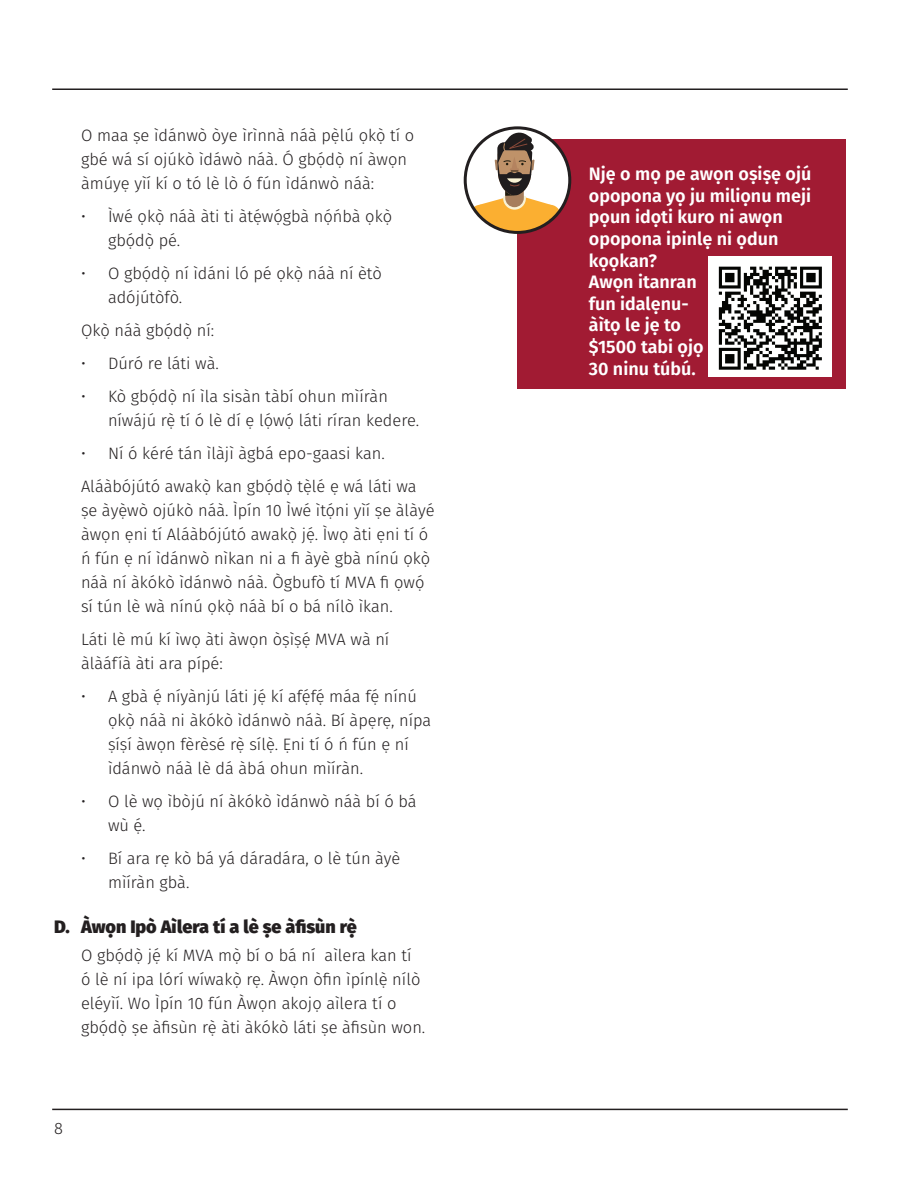
<style>
.page{position:relative;width:918px;height:1188px;background:#fff}
.page>*{position:absolute;margin:0;border:0;box-sizing:border-box;transform-origin:0 0}
.Subsection_No_Numbers{font:600 18px/21.6px "Fira Sans";color:#fff}
.SubHeader{font:800 18px "Fira Sans";color:#231f20}
.Subsection_Text{font:300 16.5px/24px "Fira Sans";color:#231f20}
</style>
<div class="page">
<hr style="left:52px;top:1109px;width:796px;height:1px;background:#231f20">
<hr style="left:52px;top:88px;width:796px;height:2px;background:#231f20">
<div style="left:518px;top:139px;width:328px;height:250px;background:#a11b33"></div>
<svg style="left:464px;top:126px;width:107px;height:108px"></svg>
<div style="left:708px;top:256px;width:124px;height:121px;background:#fff"></div>
<svg style="left:718px;top:266px;width:104px;height:104px"></svg>
<p class="Subsection_Text" style="left:81px;top:124px;width:335px">O maa ṣe ìdá nwò òye ìrìnnà náà pẹ̀lú ọ kọ̀ tí o gbé wá sí ojú kò ìdáwò náà. Ó gbọ́dọ̀ ní àwọ n à múyẹ yìí kí o tó lè lò ó fú n ìdá nwò náà:</p>
<p class="Subsection_Text" style="left:108px;top:205px;width:287px;text-indent:-27px">• Ìwé ọkọ̀ náà àti ti àtẹ́wọ́gbà nọ́ń bà ọkọ̀ gbọ́dọ̀ pé.</p>
<p class="Subsection_Text" style="left:108px;top:262px;width:275px;text-indent:-27px">• O gbọ́dọ̀ ní ìdáni ló pé ọkọ̀ náà ní ètò adójútòfò.</p>
<p class="Subsection_Text" style="left:81px;top:319px;width:135px">Ọ kọ̀ náà gbọ́dọ̀ ní:</p>
<p class="Subsection_Text" style="left:81px;top:352px;width:139px">• Dú ró re láti wà.</p>
<p class="Subsection_Text" style="left:108px;top:385px;width:313px;text-indent:-27px">• Kò gbọ́dọ̀ ní ìla sisà n tà bí ohun mìírà n níwájú rẹ̀ tí ó lè dí ẹ lọ́wọ́ láti rí ran kedere.</p>
<p class="Subsection_Text" style="left:81px;top:442px;width:305px">• Ní ó ké ré tá n ìlàjì àgbá epo-gaasi kan.</p>
<p class="Subsection_Text" style="left:81px;top:475px;width:352px">Aláà bójú tó awakọ̀ kan gbọ́dọ̀ tẹ̀lé ẹ wá láti wa ṣe àyẹ̀wò ojú kò náà. Ì pí n 10 Ìwé ìtọ́ni yìí ṣe à làyé àwọ n ẹ ni tí Aláà bójú tó awakọ̀ jẹ́. Ìwọ àti ẹ ni tí ó ń fú n ẹ ní ìdá nwò nìkan ni a fi àyè gbà nínú ọ kọ̀ náà ní à kó kò ìdá nwò náà. Ògbufò tí MVA fi ọwọ́ sí tú n lè wà nínú ọ kọ̀ náà bí o bá nílò ìkan.</p>
<p class="Subsection_Text" style="left:81px;top:628px;width:197px">Láti lè mú kí ìwọ àti àwọ n òṣìṣ</p>
<p class="Subsection_Text" style="left:302px;top:628px;width:87px">ẹ́ MVA wà ní</p>
<p class="Subsection_Text" style="left:81px;top:652px;width:143px">à làáfíà àti ara pípé:</p>
<p class="Subsection_Text" style="left:108px;top:685px;width:325px;text-indent:-27px">• A gbà ẹ́ níyà njú láti jẹ́ kí afẹ́fẹ́ máa fẹ́ ní nú<br>ọ kọ̀ náà ni à kó kò ìdá nwò náà. Bí à pẹ rẹ, nípa ṣíṣí</p>
<p class="Subsection_Text" style="left:108px;top:733px;width:300px;text-indent:29px">àwọ n fè rèsé rẹ̀ sí lẹ̀. Ẹ ni tí ó ń fú n ẹ ní ìdánwò náà lè dá àbá ohun mìíràn.</p>
<p class="Subsection_Text" style="left:108px;top:790px;width:305px;text-indent:-27px">• O lè wọ ìbòjú ní à kó kò ìdá nwò náà bí ó bá wù ẹ́.</p>
<p class="Subsection_Text" style="left:108px;top:847px;width:288px;text-indent:-27px">• Bí ara rẹ kò bá yá dá radá ra, o lè tú n àyè mìírà n gbà.</p>
<p class="SubHeader" style="left:54px;top:910px;width:309px">D. Àwọ n Ipò Aìlera tí a lè ṣe àfisùn rẹ̀</p>
<p class="Subsection_Text" style="left:81px;top:943px;width:346px">O gbọ́dọ̀ jẹ́ kí MVA mọ̀ bí o bá ní aì lera kan tí<br>ó lè ní ipa ló rí wíwakọ̀ rẹ. Àwọ n òfin ìpí nlẹ̀ ní lò eléyìí. Wo Ì pí n 10 fú n Àwọ n akojọ aì lera tí o gbọ́dọ̀ ṣe àfisù n rẹ̀ àti à kó kò láti ṣe àfisù n won.</p>
<p class="Subsection_Text" style="left:54px;top:1116px;width:10px">8</p>
<p class="Subsection_No_Numbers" style="left:589px;top:162px;width:224px">Njẹ o mọ pe awọn oṣiṣẹ ojú opopona yọ ju miliọnu meji pọun idọti kuro ni awọn opopona ipinlẹ ni ọdun<br>kọọ kan?<br>Awọn itanran<br>fun idalẹnu-<br>àìtọ le jẹ to<br>$1500 tabi ọjọ<br>30 ninu túbú.</p>
</div>
